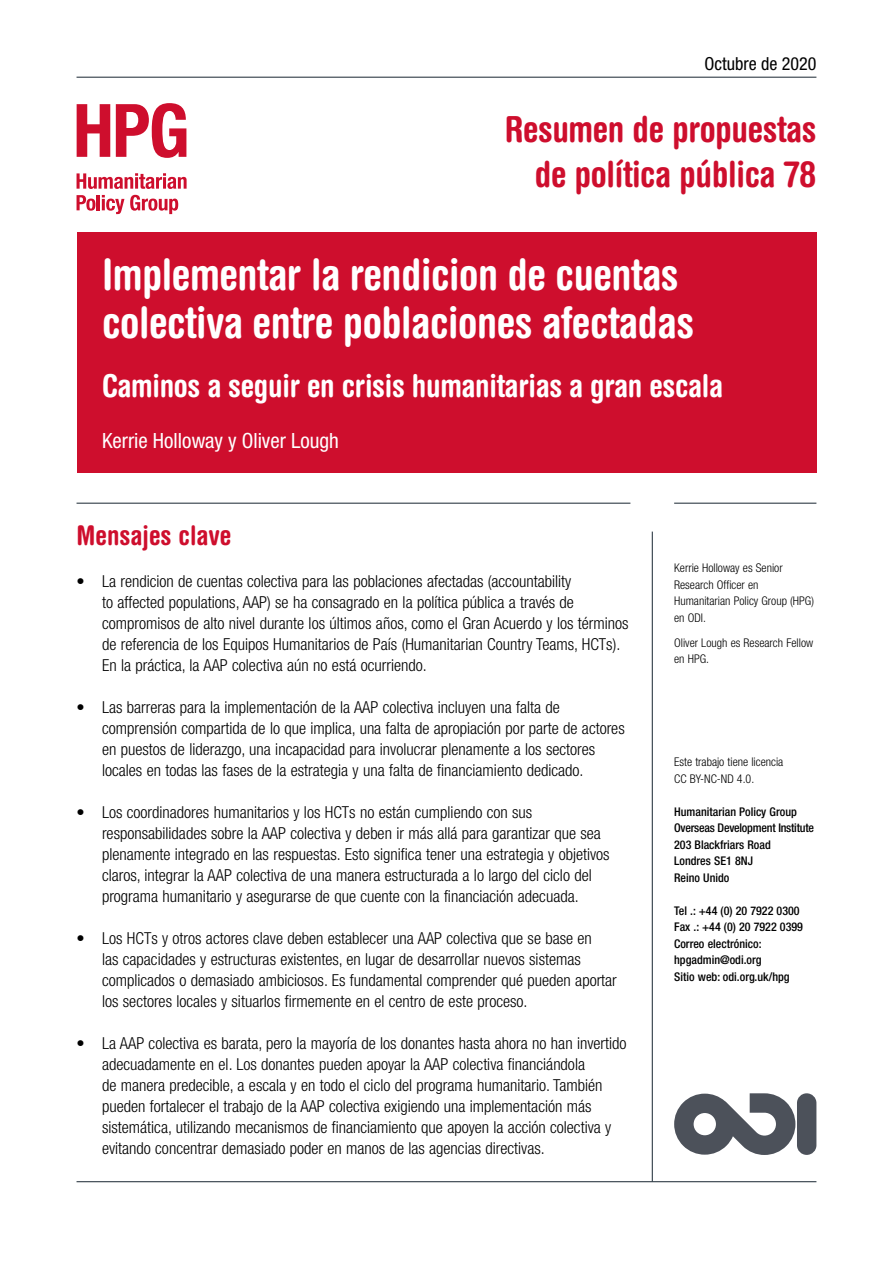
<style>
.page{position:relative;width:893px;height:1263px;background:#fff}
.page>*{position:absolute;margin:0;border:0;box-sizing:border-box;transform-origin:0 0}
.t1{font:700 condensed 43.5px/48px "Helvetica Rounded LT Std";letter-spacing:-.01em;color:#fff}
.t2{font:700 condensed 36px/45px "Helvetica Rounded LT Std";letter-spacing:-.01em;color:#ce0e2d;text-align:right}
.t3{font:700 condensed 31.5px "Helvetica Rounded LT Std";letter-spacing:-.01em;color:#fff}
.t4{font:700 condensed 27px "Helvetica Rounded LT Std";color:#ce0e2d}
.t5{font:condensed 21px "Helvetica Neue LT Std";color:#fff}
.t6{font:condensed 18px "Helvetica Neue LT Std";color:#000}
.t7{font:300 condensed 16.5px/21px "Helvetica Neue LT Std";color:#000}
.t8{font:500 condensed 12px/16.5px "Helvetica Neue LT Std";color:#000}
.t9{font:300 condensed 12px/16.5px "Helvetica Neue LT Std";color:#000}
</style>
<div class="page">
<svg style="left:674px;top:1093px;width:121px;height:62px"></svg>
<div style="left:797px;top:1093px;width:19px;height:62px;background:#4c515a;border-radius:10px"></div>
<hr style="left:77px;top:1181px;width:739px;height:1px;background:#323e48">
<hr style="left:652px;top:532px;width:1px;height:650px;background:#323e48">
<hr style="left:674px;top:503px;width:142px;height:1px;background:#323e48">
<hr style="left:77px;top:503px;width:553px;height:1px;background:#323e48">
<svg style="left:77px;top:104px;width:33px;height:53px"></svg>
<svg style="left:116px;top:103px;width:70px;height:55px"></svg>
<svg style="left:77px;top:173px;width:110px;height:16px"></svg>
<svg style="left:77px;top:195px;width:18px;height:16px"></svg>
<hr style="left:97px;top:195px;width:3px;height:15px;background:#ce0e2d">
<svg style="left:102px;top:195px;width:22px;height:19px"></svg>
<svg style="left:130px;top:195px;width:48px;height:19px"></svg>
<hr style="left:77px;top:77px;width:739px;height:1px;background:#323e48">
<div style="left:77px;top:232px;width:739px;height:241px;background:#ce0e2d"></div>
<p class="t6" style="left:705px;top:53px;width:113px">Octubre de 2020</p>
<h2 class="t2" style="left:505px;top:106px;width:313px">Resumen de propuestas de política pública 78</h2>
<h1 class="t1" style="left:102px;top:249px;width:594px">Implementar la rendicion de cuentas colectiva entre poblaciones afectadas</h1>
<h3 class="t3" style="left:102px;top:366px;width:622px">Caminos a seguir en crisis humanitarias a gran escala</h3>
<p class="t5" style="left:102px;top:428px;width:238px">Kerrie Holloway y Oliver Lough</p>
<h3 class="t4" style="left:77px;top:518px;width:156px">Mensajes clave</h3>
<p class="t7" style="left:102px;top:570px;width:528px;text-indent:-26px">• La rendicion de cuentas colectiva para las poblaciones afectadas (accountability<br>to affected populations, AAP) se ha consagrado en la política pública a través de compromisos de alto nivel durante los últimos años, como el Gran Acuerdo y los términos de referencia de los Equipos Humanitarios de País (Humanitarian Country Teams, HCTs).<br>En la práctica, la AAP colectiva aún no está ocurriendo.</p>
<p class="t7" style="left:102px;top:696px;width:524px;text-indent:-26px">• Las barreras para la implementación de la AAP colectiva incluyen una falta de comprensión compartida de lo que implica, una falta de apropiación por parte de actores en puestos de liderazgo, una incapacidad para involucrar plenamente a los sectores locales en todas las fases de la estrategia y una falta de financiamiento dedicado.</p>
<p class="t7" style="left:102px;top:801px;width:509px;text-indent:-26px">• Los coordinadores humanitarios y los HCTs no están cumpliendo con sus responsabilidades sobre la AAP colectiva y deben ir más allá para garantizar que sea plenamente integrado en las respuestas. Esto significa tener una estrategia y objetivos claros, integrar la AAP colectiva de una manera estructurada a lo largo del ciclo del programa humanitario y asegurarse de que cuente con la financiación adecuada.</p>
<p class="t7" style="left:102px;top:927px;width:516px;text-indent:-26px">• Los HCTs y otros actores clave deben establecer una AAP colectiva que se base en<br>las capacidades y estructuras existentes, en lugar de desarrollar nuevos sistemas complicados o demasiado ambiciosos. Es fundamental comprender qué pueden aportar los sectores locales y situarlos firmemente en el centro de este proceso.</p>
<p class="t7" style="left:102px;top:1032px;width:526px;text-indent:-26px">• La AAP colectiva es barata, pero la mayoría de los donantes hasta ahora no han invertido adecuadamente en el. Los donantes pueden apoyar la AAP colectiva financiándola<br>de manera predecible, a escala y en todo el ciclo del programa humanitario. También pueden fortalecer el trabajo de la AAP colectiva exigiendo una implementación más sistemática, utilizando mecanismos de financiamiento que apoyen la acción colectiva y evitando concentrar demasiado poder en manos de las agencias directivas.</p>
<p class="t9" style="left:674px;top:560px;width:141px">Kerrie Holloway es Senior<br>Research Officer en<br>Humanitarian Policy Group (HPG) en ODI.</p>
<p class="t9" style="left:674px;top:634px;width:141px">Oliver Lough es Research Fellow en HPG.</p>
<p class="t9" style="left:674px;top:754px;width:111px">Este trabajo tiene licencia<br>CC BY-NC-ND 4.0.</p>
<p class="t8" style="left:674px;top:803px;width:141px">Humanitarian Policy Group<br>Overseas Development Institute<br>203 Blackfriars Road<br>Londres SE1 8NJ<br>Reino Unido</p>
<p class="t8" style="left:674px;top:902px;width:130px">Tel .: +44 (0) 20 7922 0300<br>Fax .: +44 (0) 20 7922 0399<br>Correo electrónico: hpgadmin@odi.org<br>Sitio web: odi.org.uk/hpg</p>
</div>
